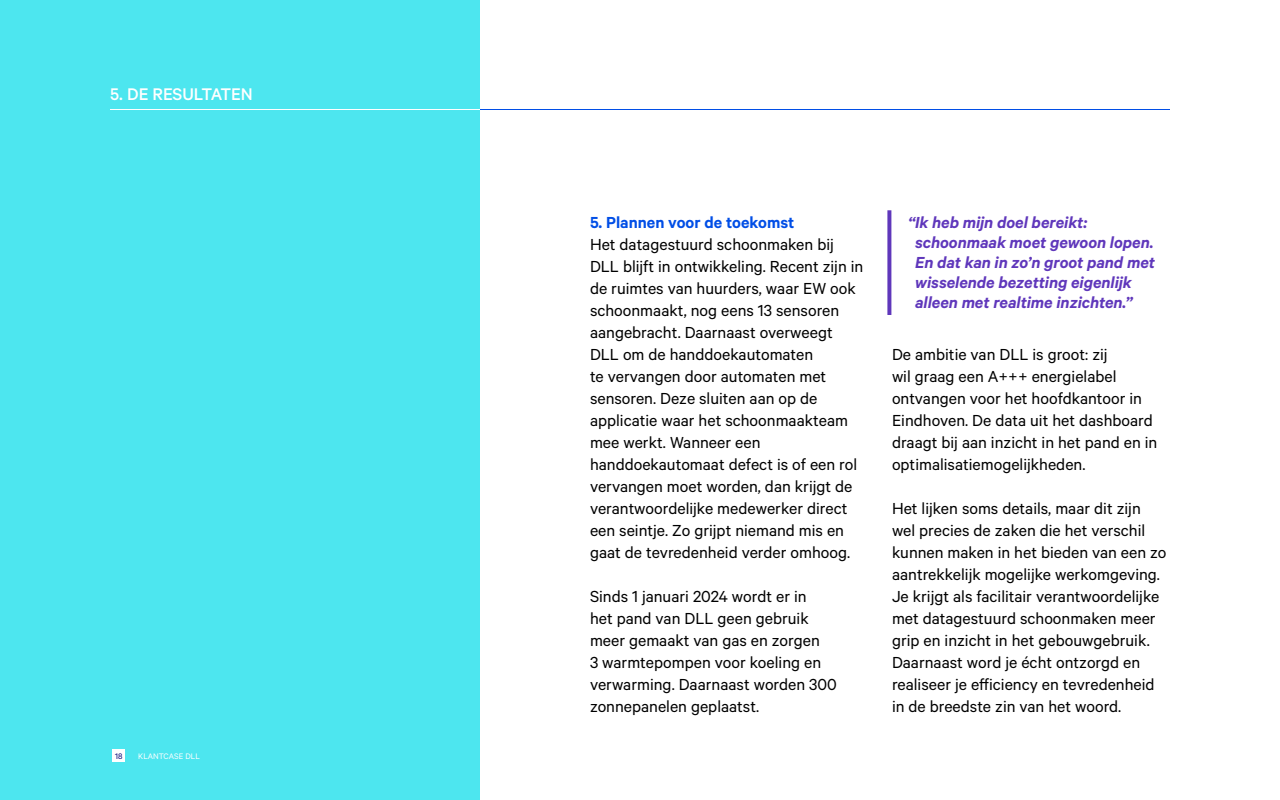
<style>
.page{position:relative;width:1280px;height:800px;background:#fff}
.page>*{position:absolute;margin:0;border:0;box-sizing:border-box;transform-origin:0 0}
.t1{font:500 19px "Calibre";letter-spacing:-.01em;color:#fff}
.t2{font:18px/22px "Calibre";color:#000}
.t3{font:italic 600 18px/20px "Calibre";letter-spacing:-.005em;color:#5f37bb}
.t4{font:600 18px "Calibre";color:#014ee6}
.t5{font:9px "Calibre";color:#fff}
.t6{font:9px "Calibre";color:#000072}
</style>
<div class="page">
<div style="left:0;top:0;width:480px;height:800px;background:#4de6ef"></div>
<hr style="left:110px;top:109px;width:370px;height:1px;background:#fff">
<hr style="left:480px;top:109px;width:690px;height:1px;background:#014ee6">
<svg style="left:887px;top:210px;width:4px;height:105px"></svg>
<div style="left:113px;top:750px;width:12px;height:12px;background:#fff"></div>
<p class="t1" style="left:110px;top:83px;width:144px">5. DE RESULTATEN</p>
<p class="t6" style="left:115px;top:751px;width:9px">18</p>
<p class="t5" style="left:138px;top:751px;width:63px">KLANTCASE DLL</p>
<p class="t4" style="left:590px;top:212px;width:206px">5. Plannen voor de toekomst</p>
<p class="t2" style="left:590px;top:233px;width:275px">Het datagestuurd schoonmaken bij DLL blijft in ontwikkeling. Recent zijn in de ruimtes van huurders, waar EW ook schoonmaakt, nog eens 13 sensoren aangebracht. Daarnaast overweegt DLL om de handdoekautomaten<br>te vervangen door automaten met sensoren. Deze sluiten aan op de applicatie waar het schoonmaakteam mee werkt. Wanneer een handdoekautomaat defect is of een rol vervangen moet worden, dan krijgt de verantwoordelijke medewerker direct een seintje. Zo grijpt niemand mis en gaat de tevredenheid verder omhoog.</p>
<p class="t2" style="left:590px;top:585px;width:248px">Sinds 1 januari 2024 wordt er in<br>het pand van DLL geen gebruik meer gemaakt van gas en zorgen<br>3 warmtepompen voor koeling en verwarming. Daarnaast worden 300 zonnepanelen geplaatst.</p>
<p class="t3" style="left:915px;top:212px;width:241px;text-indent:-7px">“Ik heb mijn doel bereikt: schoonmaak moet gewoon lopen.<br>En dat kan in zo’n groot pand met wisselende bezetting eigenlijk alleen met realtime inzichten.”</p>
<p class="t2" style="left:892px;top:343px;width:267px">De ambitie van DLL is groot: zij<br>wil graag een A+++ energielabel ontvangen voor het hoofdkantoor in Eindhoven. De data uit het dashboard draagt bij aan inzicht in het pand en in optimalisatiemogelijkheden.</p>
<p class="t2" style="left:892px;top:497px;width:276px">Het lijken soms details, maar dit zijn wel precies de zaken die het verschil kunnen maken in het bieden van een zo aantrekkelijk mogelijke werkomgeving.<br>Je krijgt als facilitair verantwoordelijke met datagestuurd schoonmaken meer grip en inzicht in het gebouwgebruik.<br>Daarnaast word je écht ontzorgd en realiseer je efficiency en tevredenheid in de breedste zin van het woord.</p>
</div>
